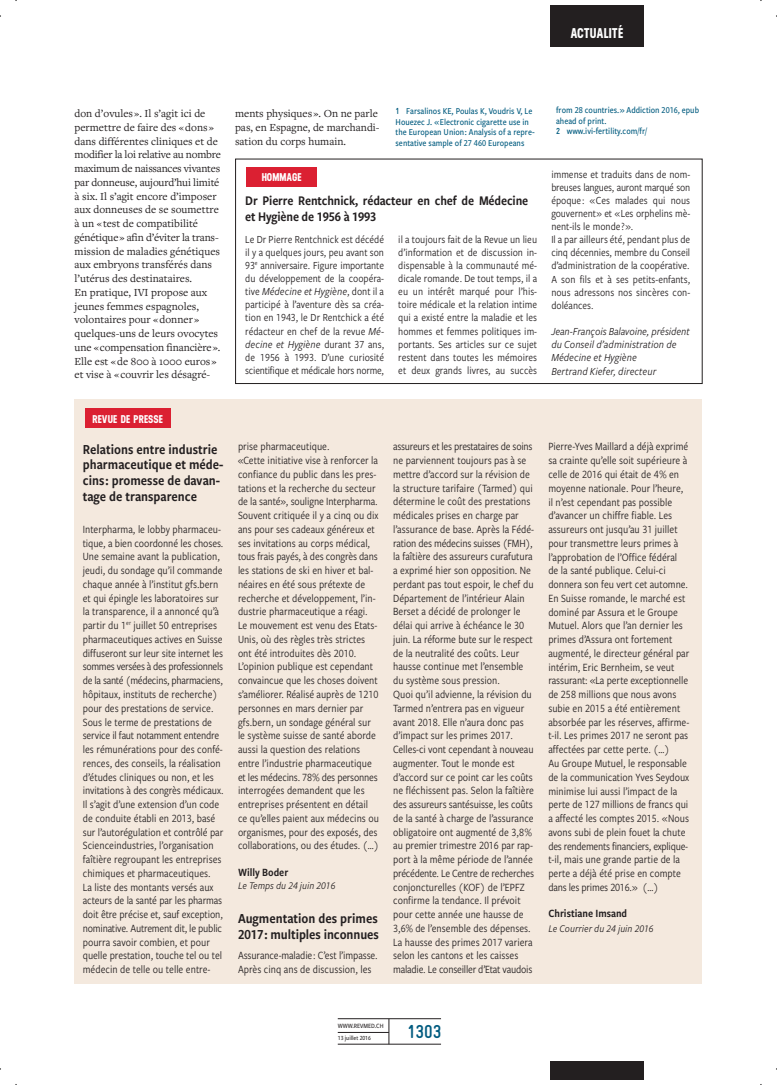
<style>
.page{position:relative;width:777px;height:1085px;background:#fff}
.page>*{position:absolute;margin:0;border:0;box-sizing:border-box;transform-origin:0 0}
.t1{font:700 18.75px "Gravur Condensed Pro";color:#005b7f}
.t2{font:14.38px/15.6px "Freight Sans Cnd Pro Semi";color:#231f20}
.t3{font:700 14.12px "Neusa";letter-spacing:.005em;color:#fff}
.t4{font:13.75px/16.2px "Freight Sans Cnd Pro Semi";letter-spacing:-.01em;color:#231f20}
.t5{font:11.5px/13.8px "Freight Sans Cnd Pro";color:#231f20}
.t6{font:11.5px "Freight Sans Cnd Pro Semi";color:#231f20}
.t7{font:11.25px/13.1px "Freight Sans Cnd Pro";color:#231f20;text-align:justify}
.t8{font:11.25px/13.8px "Freight Text Pro";color:#231f20}
.t9{font:italic 11.25px/13.1px "Freight Sans Cnd Pro";color:#231f20}
.t10{font:700 11.25px "Neusa";color:#fff}
.t11{font:italic 10.62px "Freight Sans Cnd Pro";color:#231f20}
.t12{font:500 9.38px/10.6px "Freight Sans Cnd Pro";color:#005b7f}
.t13{font:500 6.75px "Freight Sans Cnd Pro";color:#231f20}
.t14{font:500 6.5px "Freight Sans Cnd Pro";color:#231f20}
.s1{font-family:"Gravur Condensed Pro";font-weight:700;font-size:8.75px}
.s2{font-style:italic}
</style>
<div class="page">
<div style="left:549px;top:5px;width:94px;height:41px;background:#231f20"></div>
<div style="left:549px;top:1060px;width:94px;height:19px;background:#231f20"></div>
<hr style="left:337px;top:1018px;width:104px;height:1px;background:#231f20">
<hr style="left:337px;top:1043px;width:104px;height:1px;background:#231f20">
<hr style="left:337px;top:1032px;width:51px;height:1px;background:#231f20">
<svg style="left:388px;top:1018px;width:1px;height:26px"></svg>
<div style="left:74px;top:399px;width:628px;height:584px;background:#f4e9de"></div>
<div style="left:85px;top:409px;width:85px;height:19px;background:#db2032"></div>
<div style="left:235px;top:159px;width:467px;height:225px;border:1px solid #231f20"></div>
<div style="left:246px;top:167px;width:71px;height:20px;background:#db2032"></div>
<p class="t3" style="left:570px;top:24px;width:54px">ACTUALITÉ</p>
<p class="t8" style="left:74px;top:106px;width:148px">don d’ovules ». Il s’agit ici de permettre de faire des « dons » dans différentes cliniques et de modifier la loi relative au nombre maximum de naissances vivantes par donneuse, aujourd’hui limité à six. Il s’agit encore d’imposer aux donneuses de se soumettre à un « test de compatibilité génétique » afin d’éviter la trans&shy;mission de maladies génétiques aux embryons transférés dans l’utérus des destinataires.<br>En pratique, IVI propose aux jeunes femmes espagnoles, volontaires pour « donner » quelques-uns de leurs ovocytes une « compensation financière ».<br>Elle est « de 800 à 1000 euros » et vise à « couvrir les désagré-</p>
<p class="t8" style="left:235px;top:106px;width:146px">ments physiques ». On ne parle pas, en Espagne, de marchandi&shy;sation du corps humain.</p>
<p class="t12" style="left:395px;top:105px;width:141px"><span class="s1">1</span> Farsalinos KE, Poulas K, Voudris V, Le Houezec J. « Electronic cigarette use in the European U nion : Analysis of a repre&shy;sentative sample of 27 460 Europeans</p>
<p class="t12" style="left:555px;top:104px;width:144px">from 28 countries. » Addiction 2016, epub ahead of print.<br><span class="s1">2</span> www.ivi-fertility.com/fr/</p>
<p class="t10" style="left:92px;top:411px;width:71px">REVUE DE PRESSE</p>
<p class="t2" style="left:83px;top:440px;width:142px">Relations entre industrie pharmaceutique et méde&shy;cins : promesse de davan&shy;tage de transparence</p>
<p class="t5" style="left:83px;top:522px;width:142px">Interpharma, le lobby pharmaceu&shy;tique, a bien coordonné les choses.<br>Une semaine avant la publication, jeudi, du sondage qu’il commande chaque année à l’institut gfs.bern et qui épingle les laboratoires sur la transparence, il a annoncé qu’à partir du 1<sup>er</sup> juillet 50 entreprises pharmaceutiques actives en Suisse diffuseront sur leur site internet les sommes versées à des professionnels de la santé (médecins, pharmaciens, hôpitaux, instituts de recherche) pour des prestations de service.<br>Sous le terme de prestations de service il faut notamment entendre les rémunérations pour des confé&shy;rences, des conseils, la réalisation d’études cliniques ou non, et les invitations à des congrès médicaux.<br>Il s’agit d’une extension d’un code de conduite établi en 2013, basé sur l’autorégulation et contrôlé par Scienceindustries, l’organisation faîtière regroupant les entreprises chimiques et pharmaceutiques.<br>La liste des montants versés aux acteurs de la santé par les pharmas doit être précise et, sauf exception, nominative. Autrement dit, le public pourra savoir combien, et pour quelle prestation, touche tel ou tel médecin de telle ou telle entre-</p>
<p class="t7" style="left:551px;top:167px;width:140px;text-align:left">immense et traduits dans de nom&shy;breuses langues, auront marqué son époque : « Ces malades qui nous gouvernent » et « Les orphelins mè&shy;nent-ils le monde ? ».<br>Il a par ailleurs été, pendant plus de cinq décennies, membre du Conseil d’administration de la coopérative.<br>A son fils et à ses petits-enfants, nous adressons nos sincères con&shy;doléances.</p>
<p class="t9" style="left:551px;top:324px;width:140px">Jean-François Balavoine, président du Conseil d’administration de<br>Médecine et Hygiène<br>Bertrand Kiefer, directeur</p>
<p class="t10" style="left:261px;top:169px;width:18px">HOMMAGE</p>
<p class="t4" style="left:245px;top:192px;width:284px">Dr Pierre Rentchnick, rédacteur en chef de Médecine et Hygiène de 1956 à 1993</p>
<p class="t7" style="left:245px;top:232px;width:140px">Le Dr Pierre Rentchnick est décédé il y a quelques jours, peu avant son 93<sup>e</sup> anniversaire. Figure importante du développement de la coopéra&shy;tive <span class="s2">Médecine et Hygiène</span>, dont il a participé à l’aventure dès sa créa&shy;tion en 1943, le Dr Rentchick a été rédacteur en chef de la revue <span class="s2">Mé&shy;decine et Hygiène</span> durant 37 ans, de 1956 à 1993. D’une curiosité scientifique et médicale hors norme,</p>
<p class="t7" style="left:398px;top:232px;width:140px">il a toujours fait de la Revue un lieu d’information et de discussion in&shy;dispensable à la communauté mé&shy;dicale romande. De tout temps, il a eu un intérêt marqué pour l’his&shy;toire médicale et la relation intime qui a existé entre la maladie et les hommes et femmes politiques im&shy;portants. Ses articles sur ce sujet restent dans toutes les mémoires et deux grands livres, au succès</p>
<p class="t5" style="left:238px;top:439px;width:142px">prise pharmaceutique.<br>«Cette initiative vise à renforcer la confiance du public dans les pres&shy;tations et la recherche du secteur de la santé», souligne Interpharma.<br>Souvent critiquée il y a cinq ou dix ans pour ses cadeaux généreux et ses invitations au corps médical, tous frais payés, à des congrès dans les stations de ski en hiver et bal&shy;néaires en été sous prétexte de recherche et développement, l’in&shy;dustrie pharmaceutique a réagi.<br>Le mouvement est venu des Etats-Unis, où des règles très strictes ont été introduites dès 2010.<br>L’opinion publique est cependant convaincue que les choses doivent s’améliorer. Réalisé auprès de 1210 personnes en mars dernier par gfs.bern, un sondage général sur le système suisse de santé aborde aussi la question des relations entre l’industrie pharmaceutique et les médecins. 78 % des personnes interrogées demandent que les entreprises présentent en détail ce qu’elles paient aux médecins ou organismes, pour des exposés, des collaborations, ou des études. (…)</p>
<p class="t6" style="left:238px;top:864px;width:52px">Willy Boder</p>
<p class="t11" style="left:238px;top:878px;width:99px">Le Temps du 24 juin 2016</p>
<p class="t2" style="left:238px;top:910px;width:142px">Augmentation des primes<br>2017 : multiples inconnues</p>
<p class="t5" style="left:238px;top:948px;width:141px">Assurance-maladie : C’est l’impasse.<br>Après cinq ans de discussion, les</p>
<p class="t5" style="left:393px;top:439px;width:142px">assureurs et les prestataires de soins ne parviennent toujours pas à se mettre d’accord sur la révision de la structure tarifaire (Tarmed) qui détermine le coût des prestations médicales prises en charge par l’assurance de base. Après la Fédé&shy;ration des médecins suisses (FMH), la faîtière des assureurs curafutura a exprimé hier son opposition. Ne perdant pas tout espoir, le chef du Département de l’intérieur Alain Berset a décidé de prolonger le délai qui arrive à échéance le 30 juin. La réforme bute sur le respect de la neutralité des coûts. Leur hausse continue met l’ensemble du système sous pression.<br>Quoi qu’il advienne, la révision du Tarmed n’entrera pas en vigueur avant 2018. Elle n’aura donc pas d’impact sur les primes 2017.<br>Celles-ci vont cependant à nouveau augmenter. Tout le monde est d’accord sur ce point car les coûts ne fléchissent pas. Selon la faîtière des assureurs santésuisse, les coûts de la santé à charge de l’assurance obligatoire ont augmenté de 3,8 % au premier trimestre 2016 par rap&shy;port à la même période de l’année précédente. Le Centre de recherches conjoncturelles (KOF) de l’EPFZ confirme la tendance. Il prévoit pour cette année une hausse de 3,6% de l’ensemble des dépenses.<br>La hausse des primes 2017 variera selon les cantons et les caisses maladie. Le conseiller d’Etat vaudois</p>
<p class="t5" style="left:548px;top:439px;width:142px">Pierre-Yves Maillard a déjà exprimé sa crainte qu’elle soit supérieure à celle de 2016 qui était de 4 % en moyenne nationale. Pour l’heure, il n’est cependant pas possible d’avancer un chiffre fiable. Les assureurs ont jusqu’au 31 juillet pour transmettre leurs primes à l’approbation de l’Office fédéral de la santé publique. Celui-ci donnera son feu vert cet automne.<br>En Suisse romande, le marché est dominé par Assura et le Groupe<br>Mutuel. Alors que l’an dernier les primes d’Assura ont fortement augmenté, le directeur général par intérim, Eric Bernheim, se veut rassurant: «La perte exceptionnelle de 258 millions que nous avons subie en 2015 a été entièrement absorbée par les réserves, affirme&shy;t-il. Les primes 2017 ne seront pas affectées par cette perte. (…)<br>Au Groupe Mutuel, le responsable de la communication Yves Seydoux minimise lui aussi l’impact de la perte de 127 millions de francs qui a affecté les comptes 2015. « Nous avons subi de plein fouet la chute des rendements financiers, explique&shy;t-il, mais une grande partie de la perte a déjà été prise en compte dans les primes 2016. » (…)</p>
<p class="t6" style="left:548px;top:905px;width:80px">Christiane Imsand</p>
<p class="t11" style="left:548px;top:921px;width:107px">Le Courrier du 24 juin 2016</p>
<p class="t13" style="left:338px;top:1020px;width:47px">www.revmed.ch</p>
<p class="t14" style="left:338px;top:1033px;width:34px">13 juillet 2016</p>
<h1 class="t1" style="left:407px;top:1021px;width:36px">1303</h1>
</div>
